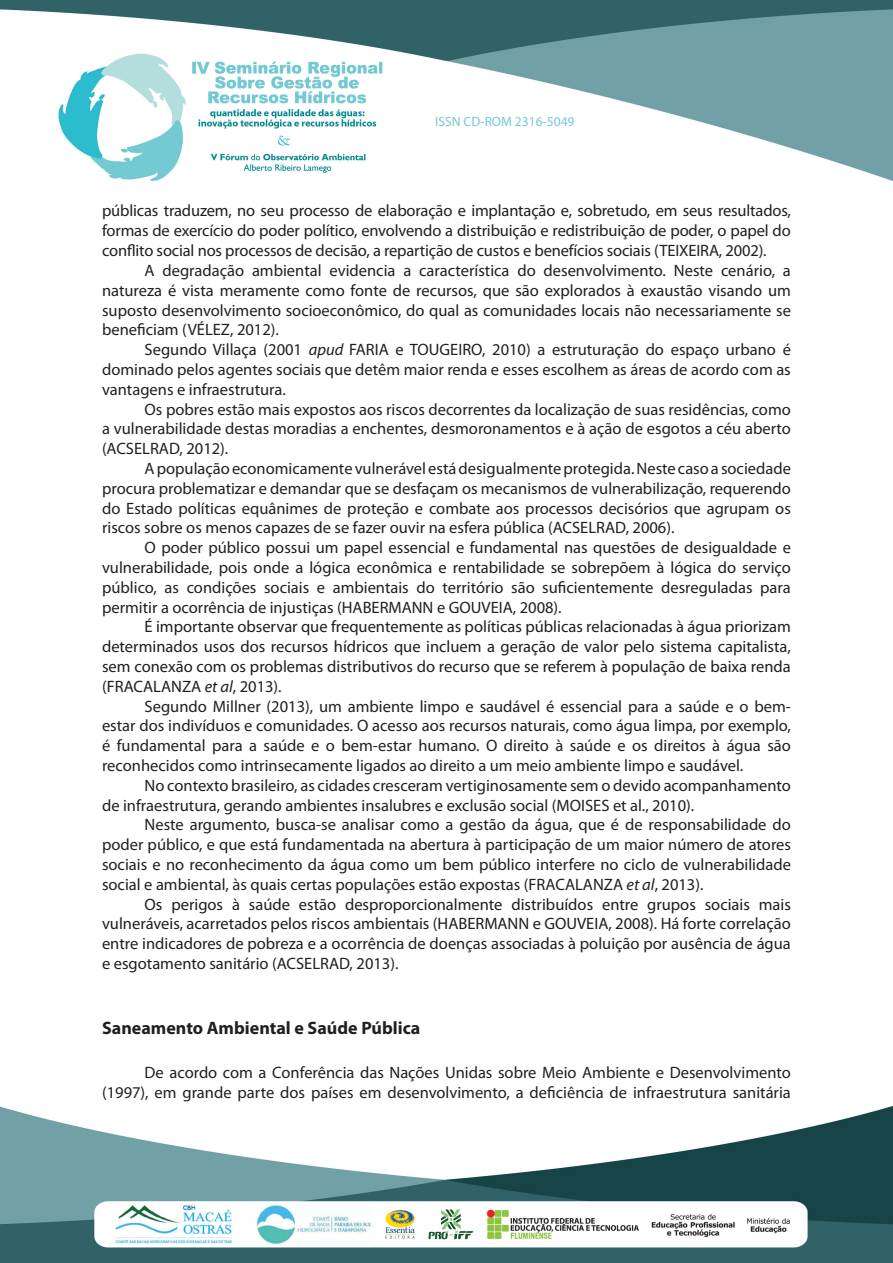
<style>
.page{position:relative;width:893px;height:1263px;background:#fff}
.page>*{position:absolute;margin:0;border:0;box-sizing:border-box;transform-origin:0 0}
.t1{font:700 18px "Myriad Pro";color:#231f20}
.t2{font:16.5px/19.8px "Myriad Pro";color:#231f20;text-align:justify}
.t3{font:16.5px/19.8px "Myriad Pro";color:#201d1e;text-align:justify}
.t4{font:13.5px "Myriad Pro";color:#73cad2}
.s1{font-style:italic}
.s2{color:#231f20}
</style>
<div class="page">
<img style="left:0;top:1106px;width:893px;height:157px">
<img style="left:0;top:0;width:893px;height:181px">
<p class="t4" style="left:435px;top:113px;width:141px">ISSN CD-ROM 2316-5049</p>
<p class="t2" style="left:102px;top:201px;width:690px">públicas traduzem, no seu processo de elaboração e implantação e, sobretudo, em seus resultados, formas de exercício do poder político, envolvendo a distribuição e redistribuição de poder, o papel do conflito social nos processos de decisão, a repartição de custos e benefícios sociais (TEIXEIRA, 2002).</p>
<p class="t2" style="left:102px;top:260px;width:690px;text-indent:43px">A degradação ambiental evidencia a característica do desenvolvimento. Neste cenário, a natureza é vista meramente como fonte de recursos, que são explorados à exaustão visando um suposto desenvolvimento socioeconômico, do qual as comunidades locais não necessariamente se beneficiam (VÉLEZ, 2012).</p>
<p class="t2" style="left:102px;top:339px;width:690px;text-indent:43px">Segundo Villaça (2001 <span class="s1">apud</span> FARIA e TOUGEIRO, 2010) a estruturação do espaço urbano é dominado pelos agentes sociais que detêm maior renda e esses escolhem as áreas de acordo com as vantagens e infraestrutura.</p>
<p class="t2" style="left:102px;top:399px;width:690px;text-indent:43px">Os pobres estão mais expostos aos riscos decorrentes da localização de suas residências, como a vulnerabilidade destas moradias a enchentes, desmoronamentos e à ação de esgotos a céu aberto (ACSELRAD, 2012).</p>
<p class="t2" style="left:102px;top:458px;width:690px;text-indent:43px">A população economicamente vulnerável está desigualmente protegida. Neste caso a sociedade procura problematizar e demandar que se desfaçam os mecanismos de vulnerabilização, requerendo do Estado políticas equânimes de proteção e combate aos processos decisórios que agrupam os riscos sobre os menos capazes de se fazer ouvir na esfera pública (ACSELRAD, 2006).</p>
<p class="t2" style="left:102px;top:537px;width:690px;text-indent:43px">O poder público possui um papel essencial e fundamental nas questões de desigualdade e vulnerabilidade, pois onde a lógica econômica e rentabilidade se sobrepõem à lógica do serviço público, as condições sociais e ambientais do território são suficientemente desreguladas para permitir a ocorrência de injustiças (HABERMANN e GOUVEIA, 2008).</p>
<p class="t3" style="left:102px;top:617px;width:690px;text-indent:43px">É importante observar que frequentemente as políticas públicas relacionadas à água priorizam determinados usos dos recursos hídricos que incluem a geração de valor pelo sistema capitalista, sem conexão com os problemas distributivos do recurso que se referem à população de baixa renda (FRACALANZA <span class="s1">et al</span>, 2013).</p>
<p class="t2" style="left:102px;top:696px;width:690px;text-indent:43px">Segundo Millner (2013), um ambiente limpo e saudável é essencial para a saúde e o bem&shy;estar dos indivíduos e comunidades. O acesso aos recursos naturais, como água limpa, por exemplo, é fundamental para a saúde e o bem-estar humano. O direito à saúde e os direitos à água são reconhecidos como intrinsecamente ligados ao direito a um meio ambiente limpo e saudável.</p>
<p class="t2" style="left:102px;top:775px;width:690px;text-indent:43px">No contexto brasileiro, as cidades cresceram vertiginosamente sem o devido acompanhamento de infraestrutura, gerando ambientes insalubres e exclusão social (MOISES et al., 2010).</p>
<p class="t2" style="left:102px;top:815px;width:690px;text-indent:43px">Neste argumento, busca-se analisar como a gestão da água, que é de responsabilidade do poder público, e que está fundamentada na abertura à participação de um maior número de atores sociais e no reconhecimento da água como um bem público interfere no ciclo de vulnerabilidade social e ambiental, às quais certas populações estão expostas (FRACALANZA <span class="s1">et al</span>, 2013).</p>
<p class="t3" style="left:102px;top:894px;width:690px;text-indent:43px">Os perigos à saúde estão desproporcionalmente distribuídos entre grupos sociais mais vulneráveis, acarretados pelos riscos ambientais (HABERMANN e GOUVEIA, 2008). <span class="s2">Há forte correlação entre indicadores de pobreza e a ocorrência de doenças associadas à poluição por ausência de água e esgotamento sanitário (ACSELRAD, 2013).</span></p>
<p class="t1" style="left:102px;top:1017px;width:320px">Saneamento Ambiental e Saúde Pública</p>
<p class="t2" style="left:102px;top:1062px;width:690px;text-align:right">De acordo com a Conferência das Nações Unidas sobre Meio Ambiente e Desenvolvimento (1997), em grande parte dos países em desenvolvimento, a deficiência de infraestrutura sanitária</p>
</div>
